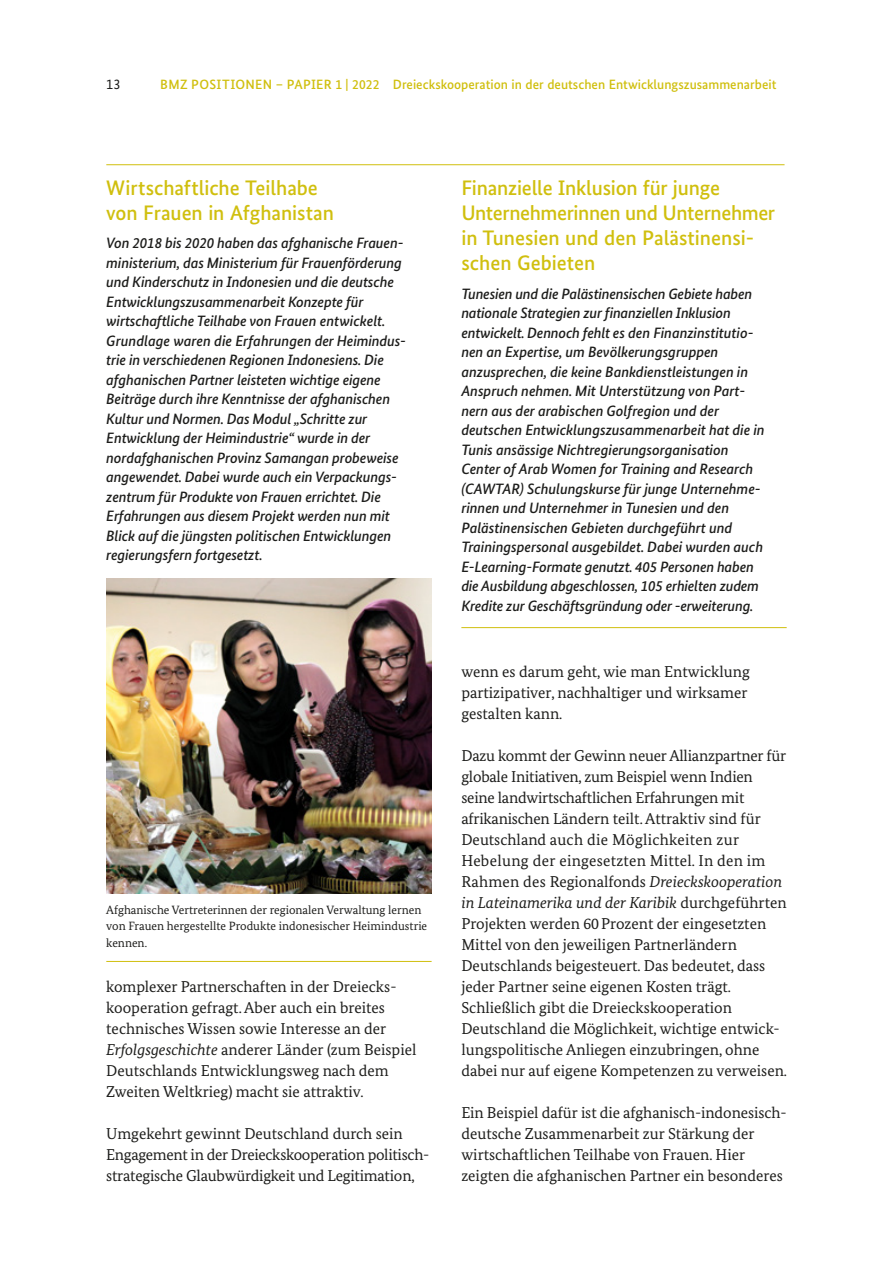
<style>
.page{position:relative;width:893px;height:1263px;background:#fff}
.page>*{position:absolute;margin:0;border:0;box-sizing:border-box;transform-origin:0 0}
.t1{font:500 21px/25.2px "Bundes Sans";letter-spacing:-.005em;color:#d0bf0e}
.t2{font:15.75px/21px "Bundes Serif";color:#1d1d1b}
.t3{font:italic 500 15px/19.5px "Bundes Sans";letter-spacing:-.01em;color:#1d1d1b}
.t4{font:14.25px "Bundes Sans";color:#1d1d1b}
.t5{font:500 13.5px "Bundes Sans";color:#d0bf0e}
.t6{font:12px/16.5px "Bundes Serif";color:#1d1d1b}
.s1{font-style:italic}
</style>
<div class="page">
<hr style="left:106px;top:164px;width:678px;height:1px;background:#d0bf0e">
<img style="left:106px;top:578px;width:326px;height:315px">
<hr style="left:461px;top:627px;width:326px;height:1px;background:#d0bf0e">
<hr style="left:106px;top:961px;width:326px;height:1px;background:#d0bf0e">
<p class="t4" style="left:106px;top:75px;width:16px">13</p>
<p class="t5" style="left:160px;top:76px;width:618px">BMZ POSITIONEN – PAPIER 1 | 2022 Dreieckskooperation in der deutschen Entwicklungszusammenarbeit</p>
<h1 class="t1" style="left:106px;top:175px;width:229px">Wirtschaftliche Teilhabe von Frauen in Afghanistan</h1>
<p class="t3" style="left:106px;top:233px;width:301px">Von 2018 bis 2020 haben das afghanische Frauen&shy;ministerium, das Ministerium für Frauenförderung und Kinderschutz in Indonesien und die deutsche Entwicklungszusammenarbeit Konzepte für wirtschaftliche Teilhabe von Frauen entwickelt.<br>Grundlage waren die Erfahrungen der Heimindus&shy;trie in verschiedenen Regionen Indonesiens. Die afghanischen Partner leisteten wichtige eigene Beiträge durch ihre Kenntnisse der afghanischen Kultur und Normen. Das Modul „Schritte zur Entwicklung der Heimindustrie“ wurde in der nordafghanischen Provinz Samangan probeweise angewendet. Dabei wurde auch ein Verpackungs&shy;zentrum für Produkte von Frauen errichtet. Die Erfahrungen aus diesem Projekt werden nun mit Blick auf die jüngsten politischen Entwicklungen regierungsfern fortgesetzt.</p>
<p class="t6" style="left:106px;top:901px;width:322px">Afghanische Vertreterinnen der regionalen Verwaltung lernen von Frauen hergestellte Produkte indonesischer Heimindustrie kennen.</p>
<p class="t2" style="left:106px;top:976px;width:312px">komplexer Partnerschaften in der Dreiecks&shy;kooperation gefragt. Aber auch ein breites technisches Wissen sowie Interesse an der <span class="s1">Erfolgsgeschichte</span> anderer Länder (zum Beispiel Deutschlands Entwicklungsweg nach dem Zweiten Weltkrieg) macht sie attraktiv.</p>
<p class="t2" style="left:106px;top:1123px;width:325px">Umgekehrt gewinnt Deutschland durch sein<br>Engagement in der Dreieckskooperation politisch&shy;strategische Glaubwürdigkeit und Legitimation,</p>
<h1 class="t1" style="left:461px;top:175px;width:315px">Finanzielle Inklusion für junge<br>Unternehmerinnen und Unternehmer in Tunesien und den Palästinensi&shy;schen Gebieten</h1>
<p class="t3" style="left:461px;top:283px;width:305px">Tunesien und die Palästinensischen Gebiete haben nationale Strategien zur finanziellen Inklusion entwickelt. Dennoch fehlt es den Finanzinstitutio&shy;nen an Expertise, um Bevölkerungsgruppen anzusprechen, die keine Bankdienstleistungen in Anspruch nehmen. Mit Unterstützung von Part&shy;nern aus der arabischen Golfregion und der deutschen Entwicklungszusammenarbeit hat die in Tunis ansässige Nichtregierungsorganisation Center of Arab Women for Training and Research (CAWTAR) Schulungskurse für junge Unternehme&shy;rinnen und Unternehmer in Tunesien und den Palästinensischen Gebieten durchgeführt und Trainingspersonal ausgebildet. Dabei wurden auch E-Learning-Formate genutzt. 405 Personen haben die Ausbildung abgeschlossen, 105 erhielten zudem Kredite zur Geschäftsgründung oder -erweiterung.</p>
<p class="t2" style="left:461px;top:661px;width:290px">wenn es darum geht, wie man Entwicklung partizipativer, nachhaltiger und wirksamer gestalten kann.</p>
<p class="t2" style="left:461px;top:745px;width:327px">Dazu kommt der Gewinn neuer Allianzpartner für globale Initiativen, zum Beispiel wenn Indien seine landwirtschaftlichen Erfahrungen mit afrikanischen Ländern teilt. Attraktiv sind für Deutschland auch die Möglichkeiten zur Hebelung der eingesetzten Mittel. In den im Rahmen des Regionalfonds <span class="s1">Dreieckskooperation in Lateinamerika und der Karibik</span> durchgeführten Projekten werden 60Prozent der eingesetzten Mittel von den jeweiligen Partnerländern Deutschlands beigesteuert. Das bedeutet, dass jeder Partner seine eigenen Kosten trägt.<br>Schließlich gibt die Dreieckskooperation Deutschland die Möglichkeit, wichtige entwick&shy;lungspolitische Anliegen einzubringen, ohne dabei nur auf eigene Kompetenzen zu verweisen.</p>
<p class="t2" style="left:461px;top:1102px;width:327px">Ein Beispiel dafür ist die afghanisch-indonesisch&shy;deutsche Zusammenarbeit zur Stärkung der wirtschaftlichen Teilhabe von Frauen. Hier zeigten die afghanischen Partner ein besonderes</p>
</div>
